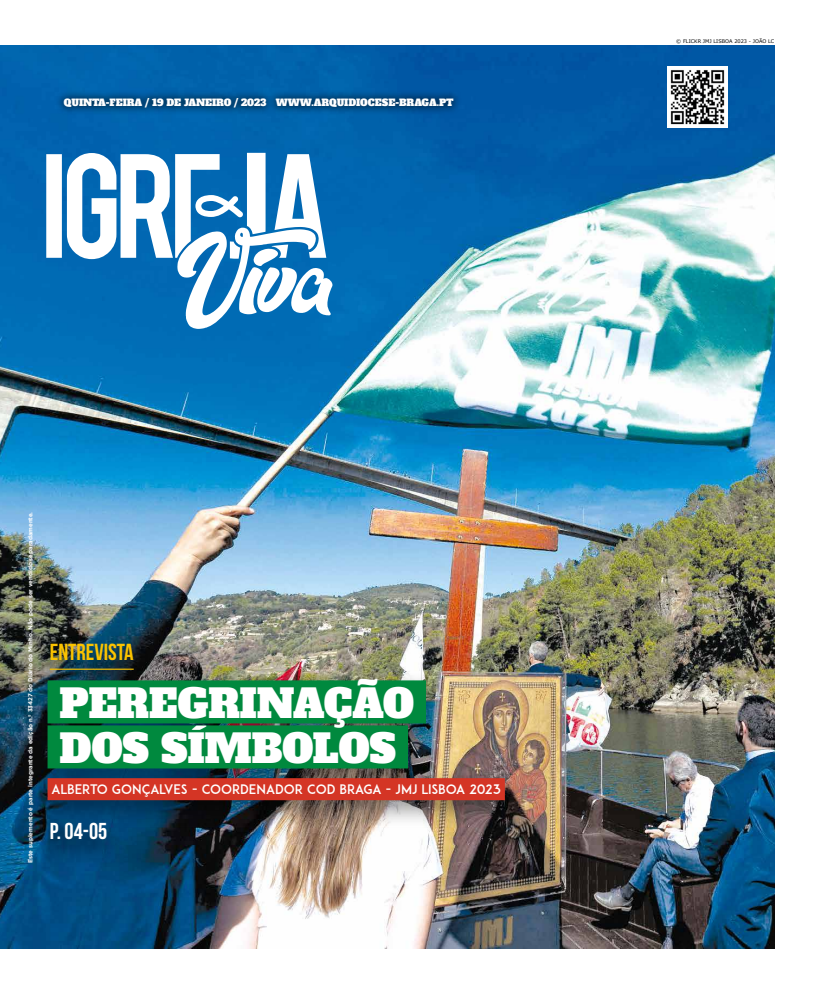
<style>
.page{position:relative;width:817px;height:993px;background:#fff}
.page>*{position:absolute;margin:0;border:0;box-sizing:border-box;transform-origin:0 0}
.t1{font:39.2px/45px "Alfa Slab One";letter-spacing:-.01em;color:#fff}
.t2{font:23.2px "Bebas Neue";color:#fbc300}
.t3{font:700 23px "Bebas Neue";color:#fff}
.t4{font:13px "ADAM.CGPRO";color:#fff}
.t5{font:9.5px "Alfa Slab One";color:#fff}
.t6{font:700 6px "Gotham";color:#fff}
.t7{font:5px "Verdana";color:#000}
</style>
<div class="page">
<img style="left:0;top:45px;width:774px;height:903px">
<div style="left:55px;top:89px;width:407px;height:27px;background:#000;opacity:.52"></div>
<img style="left:667px;top:67px;width:60px;height:60px">
<svg style="left:46px;top:153px;width:286px;height:176px"></svg>
<div style="left:28px;top:635px;width:494px;height:232px;background:#000;opacity:.35"></div>
<hr style="left:50px;top:668px;width:84px;height:1px;background:#fbc300">
<div style="left:48px;top:680px;width:378px;height:43px;background:#00893e"></div>
<div style="left:48px;top:725px;width:360px;height:43px;background:#00893e"></div>
<div style="left:48px;top:778px;width:456px;height:22px;background:#d43525"></div>
<h3 class="t5" style="left:64px;top:96px;width:391px">QUINTA-FEIRA / 19 DE JANEIRO / 2023 WWW.ARQUIDIOCESE-BRAGA.PT</h3>
<p class="t6" style="left:26px;top:862px;width:352px;rotate:-90deg">Este suplemento é parte integrante da edição n.º 33427 do Diário do Minho. Não pode ser vendido separadamente.</p>
<h2 class="t2" style="left:50px;top:639px;width:85px">ENTREVISTA</h2>
<h1 class="t1" style="left:59px;top:681px;width:356px">PEREGRINAÇÃO<br>DOS SÍMBOLOS</h1>
<h3 class="t4" style="left:51px;top:781px;width:451px">ALBERTO GONÇALVES - COORDENADOR COD BRAGA - JMJ LISBOA 2023</h3>
<h3 class="t3" style="left:50px;top:818px;width:59px">P. 04-05</h3>
<p class="t7" style="left:676px;top:38px;width:100px">© FLICKR JMJ LISBOA 2023 - JOÃO LC</p>
</div>
